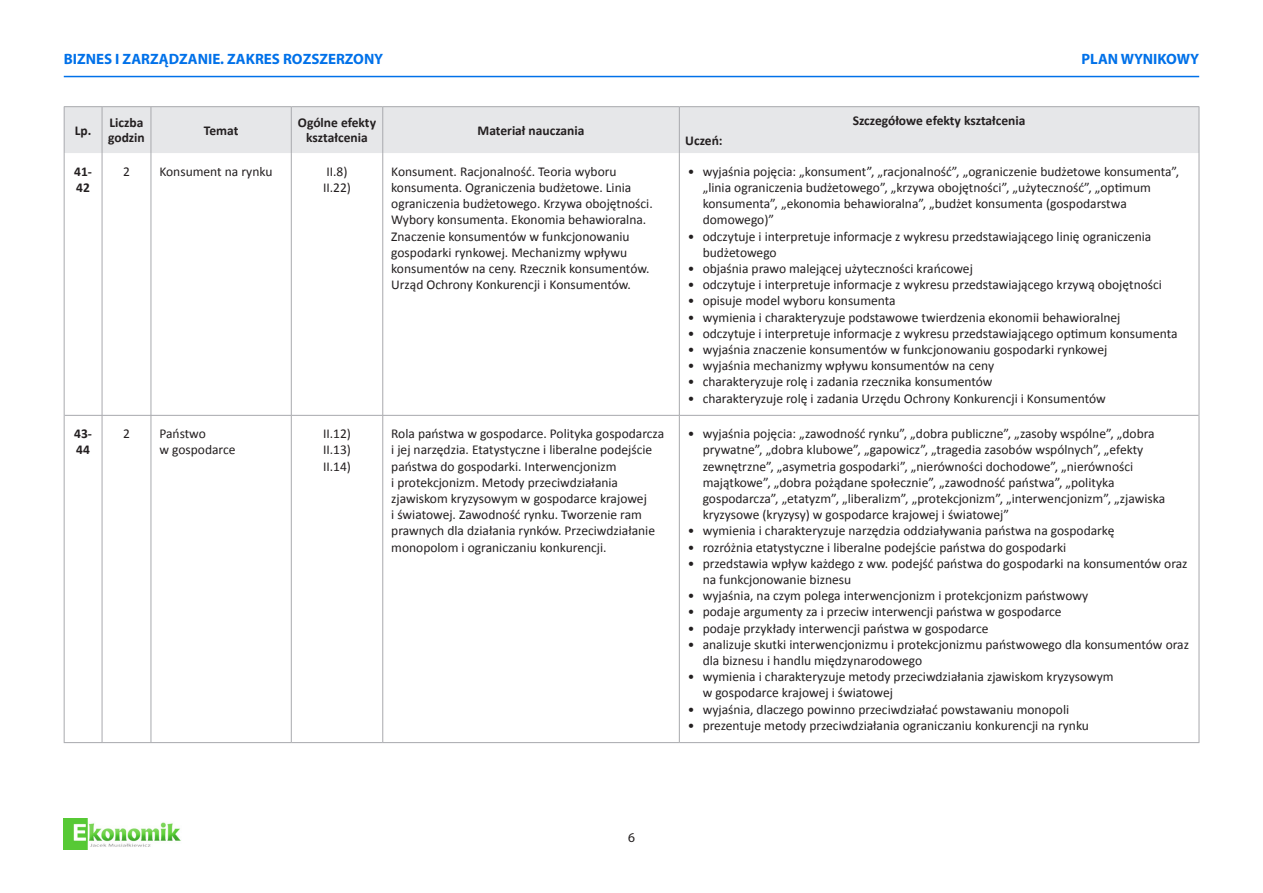
<style>
.page{position:relative;width:1263px;height:893px;background:#fff}
.page>*{position:absolute;margin:0;border:0;box-sizing:border-box;transform-origin:0 0}
.t1{font:700 15px "Myriad Pro";color:#0171e9}
.t2{font:13.5px/16.2px "Calibri";color:#231f20}
.t3{font:700 13.5px/15px "Calibri";color:#231f20}
.t4{font:13.5px "Myriad Pro";color:#231f20}
</style>
<div class="page">
<img style="left:64px;top:818px;width:117px;height:31px">
<hr style="left:64px;top:76px;width:1135px;height:1px;background:#0171e9">
<div style="left:65px;top:107px;width:1133px;height:46px;background:#e6e7e9"></div>
<hr style="left:102px;top:107px;width:1px;height:46px;background:#a8a9ad">
<hr style="left:151px;top:107px;width:1px;height:46px;background:#a8a9ad">
<hr style="left:291px;top:107px;width:1px;height:46px;background:#a8a9ad">
<hr style="left:382px;top:107px;width:1px;height:46px;background:#a8a9ad">
<hr style="left:679px;top:107px;width:1px;height:46px;background:#a8a9ad">
<hr style="left:102px;top:153px;width:1px;height:262px;background:#a8a9ad">
<hr style="left:151px;top:153px;width:1px;height:262px;background:#a8a9ad">
<hr style="left:291px;top:153px;width:1px;height:262px;background:#a8a9ad">
<hr style="left:382px;top:153px;width:1px;height:262px;background:#a8a9ad">
<hr style="left:679px;top:153px;width:1px;height:262px;background:#a8a9ad">
<hr style="left:65px;top:415px;width:37px;height:1px;background:#a8a9ad">
<hr style="left:102px;top:415px;width:49px;height:1px;background:#a8a9ad">
<hr style="left:102px;top:415px;width:1px;height:327px;background:#a8a9ad">
<hr style="left:151px;top:415px;width:140px;height:1px;background:#a8a9ad">
<hr style="left:151px;top:415px;width:1px;height:327px;background:#a8a9ad">
<hr style="left:291px;top:415px;width:92px;height:1px;background:#a8a9ad">
<hr style="left:291px;top:415px;width:1px;height:327px;background:#a8a9ad">
<hr style="left:383px;top:415px;width:296px;height:1px;background:#a8a9ad">
<hr style="left:382px;top:415px;width:1px;height:327px;background:#a8a9ad">
<hr style="left:679px;top:415px;width:519px;height:1px;background:#a8a9ad">
<hr style="left:679px;top:415px;width:1px;height:327px;background:#a8a9ad">
<hr style="left:64px;top:742px;width:38px;height:1px;background:#a8a9ad">
<hr style="left:102px;top:742px;width:49px;height:1px;background:#a8a9ad">
<hr style="left:151px;top:742px;width:140px;height:1px;background:#a8a9ad">
<hr style="left:291px;top:742px;width:92px;height:1px;background:#a8a9ad">
<hr style="left:383px;top:742px;width:296px;height:1px;background:#a8a9ad">
<hr style="left:679px;top:742px;width:520px;height:1px;background:#a8a9ad">
<hr style="left:64px;top:106px;width:38px;height:1px;background:#a8a9ad">
<hr style="left:64px;top:107px;width:1px;height:46px;background:#a8a9ad">
<hr style="left:102px;top:106px;width:49px;height:1px;background:#a8a9ad">
<hr style="left:151px;top:106px;width:140px;height:1px;background:#a8a9ad">
<hr style="left:291px;top:106px;width:92px;height:1px;background:#a8a9ad">
<hr style="left:383px;top:106px;width:296px;height:1px;background:#a8a9ad">
<hr style="left:679px;top:106px;width:520px;height:1px;background:#a8a9ad">
<hr style="left:1198px;top:107px;width:1px;height:46px;background:#a8a9ad">
<hr style="left:64px;top:153px;width:1px;height:262px;background:#a8a9ad">
<hr style="left:64px;top:415px;width:1px;height:327px;background:#a8a9ad">
<hr style="left:1198px;top:153px;width:1px;height:262px;background:#a8a9ad">
<hr style="left:1198px;top:415px;width:1px;height:327px;background:#a8a9ad">
<p class="t1" style="left:64px;top:49px;width:321px">BIZNES I ZARZĄDZANIE. ZAKRES ROZSZERZONY</p>
<p class="t1" style="left:1081px;top:49px;width:119px">PLAN WYNIKOWY</p>
<p class="t3" style="left:75px;top:123px;width:18px">Lp.</p>
<p class="t3" style="left:108px;top:115px;width:38px">Liczba godzin</p>
<p class="t3" style="left:204px;top:123px;width:36px">Temat</p>
<p class="t3" style="left:298px;top:115px;width:80px;text-align:center">Ogólne efekty kształcenia</p>
<p class="t3" style="left:478px;top:123px;width:108px">Materiał nauczania</p>
<p class="t3" style="left:685px;top:133px;width:39px">Uczeń:</p>
<p class="t3" style="left:853px;top:113px;width:174px">Szczegółowe efekty kształcenia</p>
<p class="t3" style="left:74px;top:163px;width:19px;line-height:16.2px">41-<br>42</p>
<p class="t2" style="left:123px;top:163px;width:8px">2</p>
<p class="t2" style="left:159px;top:163px;width:115px">Konsument na rynku</p>
<p class="t2" style="left:323px;top:163px;width:29px">II.8)<br>II.22)</p>
<p class="t2" style="left:391px;top:163px;width:263px">Konsument. Racjonalność. Teoria wyboru konsumenta. Ograniczenia budżetowe. Linia ograniczenia budżetowego. Krzywa obojętności.<br>Wybory konsumenta. Ekonomia behawioralna.<br>Znaczenie konsumentów w funkcjonowaniu gospodarki rynkowej. Mechanizmy wpływu konsumentów na ceny. Rzecznik konsumentów.<br>Urząd Ochrony Konkurencji i Konsumentów.</p>
<p class="t2" style="left:703px;top:163px;width:478px;text-indent:-15px">• wyjaśnia pojęcia: „konsument”, „racjonalność”, „ograniczenie budżetowe konsumenta”, „linia ograniczenia budżetowego”, „krzywa obojętności”, „użyteczność”, „optimum konsumenta”, „ekonomia behawioralna”, „budżet konsumenta (gospodarstwa domowego)”</p>
<p class="t2" style="left:703px;top:228px;width:450px;text-indent:-15px">• odczytuje i interpretuje informacje z wykresu przedstawiającego linię ograniczenia budżetowego</p>
<p class="t2" style="left:688px;top:260px;width:287px">• objaśnia prawo malejącej użyteczności krańcowej</p>
<p class="t2" style="left:688px;top:277px;width:476px">• odczytuje i interpretuje informacje z wykresu przedstawiającego krzywą obojętności</p>
<p class="t2" style="left:688px;top:293px;width:209px">• opisuje model wyboru konsumenta</p>
<p class="t2" style="left:688px;top:309px;width:434px">• wymienia i charakteryzuje podstawowe twierdzenia ekonomii behawioralnej</p>
<p class="t2" style="left:688px;top:325px;width:491px">• odczytuje i interpretuje informacje z wykresu przedstawiającego optimum konsumenta</p>
<p class="t2" style="left:688px;top:341px;width:421px">• wyjaśnia znaczenie konsumentów w funkcjonowaniu gospodarki rynkowej</p>
<p class="t2" style="left:688px;top:358px;width:308px">• wyjaśnia mechanizmy wpływu konsumentów na ceny</p>
<p class="t2" style="left:688px;top:374px;width:306px">• charakteryzuje rolę i zadania rzecznika konsumentów</p>
<p class="t2" style="left:688px;top:390px;width:420px">• charakteryzuje rolę i zadania Urzędu Ochrony Konkurencji i Konsumentów</p>
<p class="t3" style="left:74px;top:426px;width:19px;line-height:16.2px">43-<br>44</p>
<p class="t2" style="left:123px;top:426px;width:8px">2</p>
<p class="t2" style="left:159px;top:426px;width:78px">Państwo<br>w gospodarce</p>
<p class="t2" style="left:323px;top:426px;width:29px;text-align:justify">II.12)<br>II.13)<br>II.14)</p>
<p class="t2" style="left:391px;top:426px;width:274px">Rola państwa w gospodarce. Polityka gospodarcza i jej narzędzia. Etatystyczne i liberalne podejście państwa do gospodarki. Interwencjonizm<br>i protekcjonizm. Metody przeciwdziałania zjawiskom kryzysowym w gospodarce krajowej<br>i światowej. Zawodność rynku. Tworzenie ram prawnych dla działania rynków. Przeciwdziałanie monopolom i ograniczaniu konkurencji.</p>
<p class="t2" style="left:703px;top:426px;width:464px;text-indent:-15px">• wyjaśnia pojęcia: „zawodność rynku”, „dobra publiczne”, „zasoby wspólne”, „dobra prywatne”, „dobra klubowe”, „gapowicz”, „tragedia zasobów wspólnych”, „efekty zewnętrzne”, „asymetria gospodarki”, „nierówności dochodowe”, „nierówności majątkowe”, „dobra pożądane społecznie”, „zawodność państwa”, „polityka gospodarcza”, „etatyzm”, „liberalizm”, „protekcjonizm”, „interwencjonizm”, „zjawiska kryzysowe (kryzysy) w gospodarce krajowej i światowej”</p>
<p class="t2" style="left:688px;top:523px;width:428px">• wymienia i charakteryzuje narzędzia oddziaływania państwa na gospodarkę</p>
<p class="t2" style="left:688px;top:539px;width:380px">• rozróżnia etatystyczne i liberalne podejście państwa do gospodarki</p>
<p class="t2" style="left:703px;top:555px;width:486px;text-indent:-15px">• przedstawia wpływ każdego z ww. podejść państwa do gospodarki na konsumentów oraz na funkcjonowanie biznesu</p>
<p class="t2" style="left:688px;top:588px;width:402px">• wyjaśnia, na czym polega interwencjonizm i protekcjonizm państwowy</p>
<p class="t2" style="left:688px;top:604px;width:375px">• podaje argumenty za i przeciw interwencji państwa w gospodarce</p>
<p class="t2" style="left:688px;top:620px;width:302px">• podaje przykłady interwencji państwa w gospodarce</p>
<p class="t2" style="left:703px;top:636px;width:488px;text-indent:-15px">• analizuje skutki interwencjonizmu i protekcjonizmu państwowego dla konsumentów oraz dla biznesu i handlu międzynarodowego</p>
<p class="t2" style="left:703px;top:669px;width:412px;text-indent:-15px">• wymienia i charakteryzuje metody przeciwdziałania zjawiskom kryzysowym w gospodarce krajowej i światowej</p>
<p class="t2" style="left:688px;top:701px;width:383px">• wyjaśnia, dlaczego powinno przeciwdziałać powstawaniu monopoli</p>
<p class="t2" style="left:688px;top:717px;width:403px">• prezentuje metody przeciwdziałania ograniczaniu konkurencji na rynku</p>
<p class="t4" style="left:628px;top:829px;width:8px">6</p>
</div>
